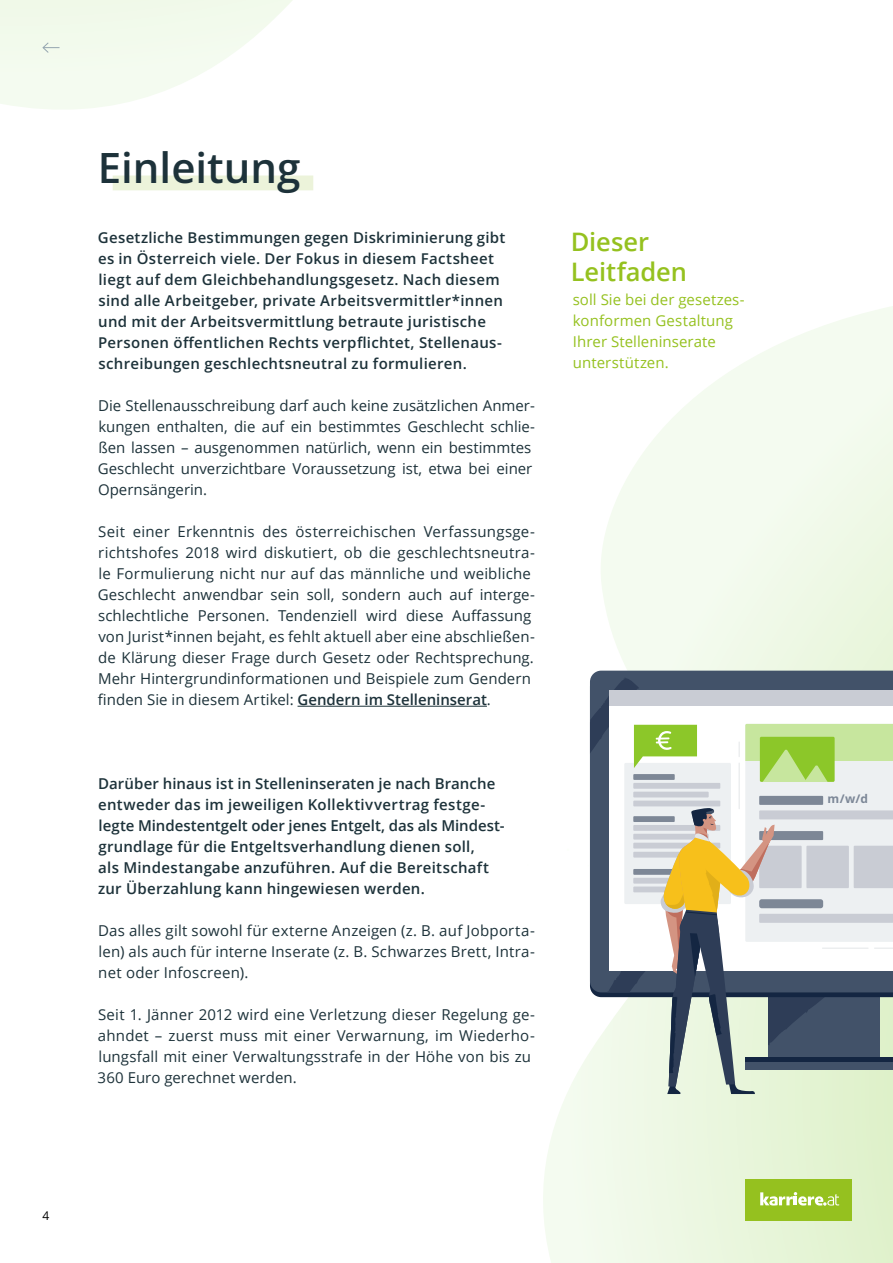
<style>
.page{position:relative;width:893px;height:1263px;background:#fff}
.page>*{position:absolute;margin:0;border:0;box-sizing:border-box;transform-origin:0 0}
.t1{font:600 42px "Open Sans";color:#1d323a}
.t2{font:600 25.5px/30px "Open Sans";color:#95c11f}
.t3{font:15px/21px "Open Sans";letter-spacing:.005em;color:#1d323a}
.t4{font:600 15px/21px "Open Sans";letter-spacing:.02em;color:#1d323a}
.t5{font:600 15px/21px "Open Sans";letter-spacing:.015em;color:#1d323a}
.t6{font:15px/21px "Open Sans";letter-spacing:.005em;color:#95c11f}
.t7{font:700 12px "Open Sans";color:#7c8797}
.t8{font:12px "Open Sans";color:#000}
.s1{font-weight:600}
</style>
<div class="page">
<svg style="left:543px;top:306px;width:350px;height:957px"></svg>
<div style="left:113px;top:175px;width:200px;height:15px;background:#ecf3da"></div>
<hr style="left:298px;top:706px;width:189px;height:1px;background:#1d323a">
<svg style="left:588px;top:671px;width:305px;height:423px"></svg>
<div style="left:746px;top:1179px;width:106px;height:41px;background:#95c11f"></div>
<svg style="left:760px;top:1192px;width:79px;height:14px"></svg>
<svg style="left:0;top:0;width:293px;height:109px"></svg>
<h1 class="t1" style="left:98px;top:139px;width:204px">Einleitung</h1>
<p class="t4" style="left:98px;top:227px;width:409px">Gesetzliche Bestimmungen gegen Diskriminierung gibt es in Österreich viele. Der Fokus in diesem Factsheet liegt auf dem Gleichbehandlungsgesetz. Nach diesem sind alle Arbeitgeber, private Arbeitsvermittler*innen und mit der Arbeitsvermittlung betraute juristische Personen öffentlichen Rechts verpflichtet, Stellenaus&shy;schreibungen geschlechtsneutral zu formulieren.</p>
<p class="t3" style="left:98px;top:395px;width:438px">Die Stellenausschreibung darf auch keine zusätzlichen Anmer&shy;kungen enthalten, die auf ein bestimmtes Geschlecht schlie&shy;ßen lassen – ausgenommen natürlich, wenn ein bestimmtes Geschlecht unverzichtbare Voraussetzung ist, etwa bei einer Opernsängerin.</p>
<p class="t3" style="left:98px;top:521px;width:438px">Seit einer Erkenntnis des österreichischen Verfassungsge&shy;richtshofes 2018 wird diskutiert, ob die geschlechtsneutra&shy;le Formulierung nicht nur auf das männliche und weibliche Geschlecht anwendbar sein soll, sondern auch auf interge&shy;schlechtliche Personen. Tendenziell wird diese Auffassung von Jurist*innen bejaht, es fehlt aktuell aber eine abschließen&shy;de Klärung dieser Frage durch Gesetz oder Rechtsprechung.<br>Mehr Hintergrundinformationen und Beispiele zum Gendern finden Sie in diesem Artikel: <span class="s1">Gendern im Stelleninserat</span>.</p>
<p class="t5" style="left:98px;top:773px;width:408px">Darüber hinaus ist in Stelleninseraten je nach Branche entweder das im jeweiligen Kollektivvertrag festge&shy;legte Mindestentgelt oder jenes Entgelt, das als Mindest&shy;grundlage für die Entgeltsverhandlung dienen soll,<br>als Mindestangabe anzuführen. Auf die Bereitschaft zur Überzahlung kann hingewiesen werden.</p>
<p class="t3" style="left:98px;top:920px;width:438px;text-align:justify">Das alles gilt sowohl für externe Anzeigen (z. B. auf Jobporta&shy;len) als auch für interne Inserate (z. B. Schwarzes Brett, Intra&shy;net oder Infoscreen).</p>
<p class="t3" style="left:98px;top:1004px;width:439px">Seit 1. Jänner 2012 wird eine Verletzung dieser Regelung ge&shy;ahndet – zuerst muss mit einer Verwarnung, im Wiederho&shy;lungsfall mit einer Verwaltungsstrafe in der Höhe von bis zu 360 Euro gerechnet werden.</p>
<h2 class="t2" style="left:571px;top:227px;width:118px">Dieser<br>Leitfaden</h2>
<p class="t6" style="left:573px;top:289px;width:173px">soll Sie bei der gesetzes&shy;konformen Gestaltung<br>Ihrer Stelleninserate unterstützen.</p>
<p class="t8" style="left:43px;top:1208px;width:8px">4</p>
<p class="t7" style="left:827px;top:790px;width:42px">m/w/d</p>
</div>
